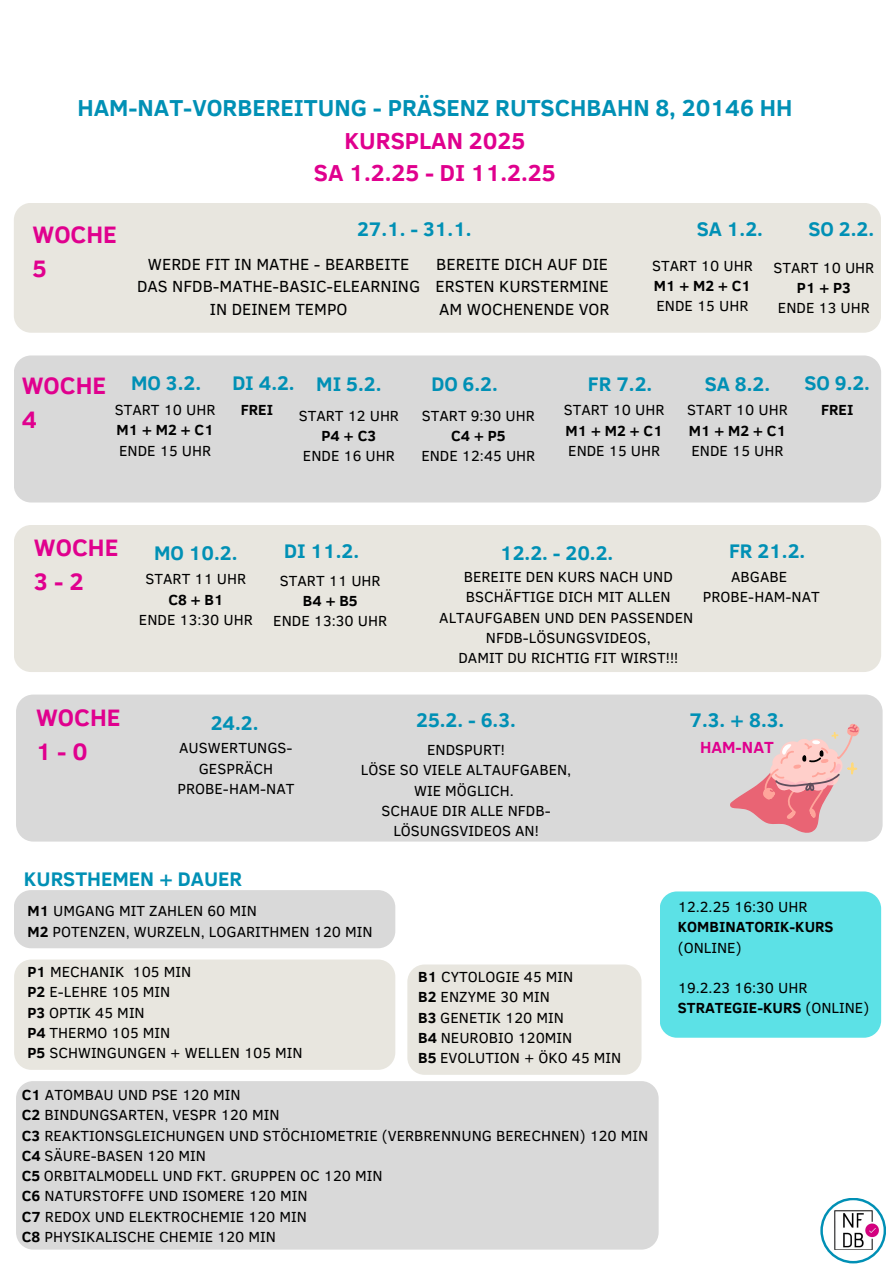
<style>
.page{position:relative;width:894px;height:1264px;background:#fff}
.page>*{position:absolute;margin:0;border:0;box-sizing:border-box;transform-origin:0 0}
.t1{font:700 24.45px/34px "Clear Sans";color:#e0008e}
.t2{font:700 23.7px/32.7px "Clear Sans";color:#0090b5;text-align:center}
.t3{font:700 20.25px "Clear Sans";color:#0090b5}
.t4{font:16.5px/22.5px "Clear Sans";color:#000;text-align:center}
.t5{font:700 16.5px "Clear Sans";color:#e0008e}
.t6{font:15px/20.2px "Clear Sans";color:#000;text-align:center}
.t7{font:700 15px "Clear Sans";color:#000}
.s1{color:#e0008e}
.s2{font-weight:700}
</style>
<div class="page">
<div style="left:14px;top:355px;width:866px;height:147px;background:#d9d9d9;border-radius:17px"></div>
<div style="left:14px;top:203px;width:866px;height:130px;background:#e8e6df;border-radius:17px"></div>
<div style="left:14px;top:525px;width:866px;height:147px;background:#e8e6df;border-radius:17px"></div>
<div style="left:16px;top:694px;width:866px;height:147px;background:#d9d9d9;border-radius:17px"></div>
<div style="left:16px;top:1081px;width:642px;height:168px;background:#d9d9d9;border-radius:17px"></div>
<svg style="left:820px;top:1197px;width:65px;height:66px"></svg>
<svg style="left:821px;top:1198px;width:63px;height:64px"></svg>
<img style="left:822px;top:1200px;width:61px;height:60px;border-radius:50%">
<svg style="left:730px;top:723px;width:129px;height:110px"></svg>
<div style="left:14px;top:890px;width:381px;height:58px;background:#d9d9d9;border-radius:17px"></div>
<div style="left:14px;top:959px;width:381px;height:110px;background:#e8e6df;border-radius:17px"></div>
<div style="left:407px;top:964px;width:234px;height:110px;background:#e8e6df;border-radius:17px"></div>
<div style="left:659px;top:891px;width:221px;height:146px;background:#5ce1e6;border-radius:17px"></div>
<h1 class="t2" style="left:77px;top:90px;width:716px">HAM-NAT-VORBEREITUNG - PRÄSENZ RUTSCHBAHN 8, 20146 HH<br><span class="s1">KURSPLAN 2025<br>SA 1.2.25 - DI 11.2.25</span></h1>
<p class="t1" style="left:32px;top:216px;width:86px">WOCHE<br>5</p>
<p class="t3" style="left:357px;top:214px;width:116px">27.1. - 31.1.</p>
<p class="t3" style="left:696px;top:214px;width:68px">SA 1.2.</p>
<h1 class="t3" style="left:808px;top:214px;width:67px">SO 2.2.</h1>
<h2 class="t6" style="left:652px;top:254px;width:102px">START 10 UHR</h2>
<h2 class="t7" style="left:653px;top:274px;width:99px">M1+M2+C1</h2>
<h2 class="t6" style="left:656px;top:295px;width:93px">ENDE 15 UHR</h2>
<p class="t4" style="left:137px;top:252px;width:285px">WERDE FIT IN MATHE - BEARBEITE<br>DAS NFDB-MATHE-BASIC-ELEARNING<br>IN DEINEM TEMPO</p>
<p class="t4" style="left:436px;top:252px;width:173px">BEREITE DICH AUF DIE</p>
<p class="t6" style="left:773px;top:257px;width:102px">START 10 UHR</p>
<p class="t7" style="left:796px;top:277px;width:55px">P1 + P3</p>
<p class="t6" style="left:777px;top:297px;width:93px">ENDE 13 UHR</p>
<h2 class="t4" style="left:435px;top:274px;width:175px">ERSTEN KURSTERMINE</h2>
<p class="t4" style="left:439px;top:297px;width:172px">AM WOCHENENDE VOR</p>
<h2 class="t1" style="left:22px;top:367px;width:86px">WOCHE<br>4</h2>
<p class="t3" style="left:131px;top:368px;width:71px">MO 3.2.</p>
<p class="t3" style="left:232px;top:368px;width:64px">DI 4.2.</p>
<p class="t3" style="left:316px;top:369px;width:67px">MI 5.2.</p>
<p class="t6" style="left:115px;top:399px;width:102px">START 10 UHR</p>
<p class="t7" style="left:117px;top:419px;width:99px">M1+M2+C1</p>
<h2 class="t6" style="left:119px;top:439px;width:93px">ENDE 15 UHR</h2>
<p class="t7" style="left:241px;top:399px;width:34px">FREI</p>
<p class="t6" style="left:299px;top:404px;width:102px">START 12 UHR</p>
<p class="t7" style="left:321px;top:425px;width:56px">P4 + C3</p>
<h2 class="t6" style="left:303px;top:445px;width:93px">ENDE 16 UHR</h2>
<p class="t3" style="left:431px;top:369px;width:68px">DO 6.2.</p>
<h2 class="t3" style="left:587px;top:369px;width:66px">FR 7.2.</h2>
<h2 class="t6" style="left:422px;top:404px;width:114px">START 9:30 UHR</h2>
<p class="t7" style="left:451px;top:425px;width:56px">C4 + P5</p>
<p class="t6" style="left:421px;top:445px;width:115px">ENDE 12:45 UHR</p>
<p class="t6" style="left:563px;top:399px;width:102px">START 10 UHR</p>
<p class="t7" style="left:565px;top:419px;width:99px">M1+M2+C1</p>
<p class="t6" style="left:568px;top:440px;width:93px">ENDE 15 UHR</p>
<h3 class="t3" style="left:704px;top:369px;width:67px">SA 8.2.</h3>
<p class="t3" style="left:804px;top:368px;width:67px">SO 9.2.</p>
<h2 class="t6" style="left:687px;top:399px;width:102px">START 10 UHR</h2>
<p class="t7" style="left:820px;top:399px;width:34px">FREI</p>
<h3 class="t7" style="left:688px;top:419px;width:99px">M1+M2+C1</h3>
<h1 class="t6" style="left:691px;top:440px;width:93px">ENDE 15 UHR</h1>
<h2 class="t1" style="left:34px;top:529px;width:86px">WOCHE<br>3-2</h2>
<p class="t3" style="left:154px;top:538px;width:85px">MO 10.2.</p>
<p class="t3" style="left:284px;top:536px;width:76px">DI 11.2.</p>
<p class="t3" style="left:500px;top:538px;width:115px">12.2. - 20.2.</p>
<p class="t6" style="left:439px;top:566px;width:255px">BEREITE DEN KURS NACH UND<br>BSCHÄFTIGE DICH MIT ALLEN<br>ALTAUFGABEN UND DEN PASSENDEN</p>
<h2 class="t6" style="left:485px;top:626px;width:166px">NFDB-LÖSUNGSVIDEOS,</h2>
<p class="t6" style="left:458px;top:647px;width:221px">DAMIT DU RICHTIG FIT WIRST!!!</p>
<h2 class="t6" style="left:145px;top:568px;width:102px">START 11 UHR</h2>
<p class="t7" style="left:168px;top:588px;width:57px">C8 + B1</p>
<p class="t6" style="left:139px;top:608px;width:115px">ENDE 13:30 UHR</p>
<p class="t6" style="left:280px;top:569px;width:102px">START 11 UHR</p>
<p class="t7" style="left:303px;top:589px;width:56px">B4 + B5</p>
<h2 class="t6" style="left:273px;top:610px;width:115px">ENDE 13:30 UHR</h2>
<p class="t3" style="left:728px;top:536px;width:78px">FR 21.2.</p>
<h2 class="t6" style="left:731px;top:566px;width:58px">ABGABE</h2>
<h3 class="t6" style="left:702px;top:586px;width:118px">PROBE-HAM-NAT</h3>
<p class="t1" style="left:36px;top:699px;width:86px">WOCHE<br>1-0</p>
<p class="t3" style="left:211px;top:707px;width:49px">24.2.</p>
<h1 class="t3" style="left:416px;top:704px;width:101px">25.2. - 6.3.</h1>
<h2 class="t3" style="left:689px;top:704px;width:96px">7.3. + 8.3.</h2>
<p class="t6" style="left:177px;top:737px;width:118px">AUSWERTUNGS-<br>GESPRÄCH<br>PROBE-HAM-NAT</p>
<p class="t6" style="left:427px;top:739px;width:79px">ENDSPURT!</p>
<h2 class="t5" style="left:700px;top:735px;width:75px">HAM-NAT</h2>
<p class="t6" style="left:361px;top:759px;width:212px">LÖSE SO VIELE ALTAUFGABEN,<br>WIE MÖGLICH.</p>
<p class="t6" style="left:381px;top:799px;width:171px">SCHAUE DIR ALLE NFDB-<br>LÖSUNGSVIDEOS AN!</p>
<p class="t3" style="left:24px;top:863px;width:220px">KURSTHEMEN + DAUER</p>
<h2 class="t6" style="left:27px;top:900px;width:231px"><span class="s2">M1</span> UMGANG MIT ZAHLEN 60 MIN</h2>
<p class="t6" style="left:27px;top:920px;width:346px"><span class="s2">M2</span> POTENZEN, WURZELN, LOGARITHMEN 120 MIN</p>
<p class="t6" style="left:27px;top:960px;width:165px"><span class="s2">P1</span> MECHANIK 105 MIN</p>
<p class="t6" style="left:27px;top:981px;width:144px"><span class="s2">P2</span> E-LEHRE 105 MIN</p>
<p class="t6" style="left:27px;top:1001px;width:119px"><span class="s2">P3</span> OPTIK 45 MIN</p>
<p class="t6" style="left:27px;top:1021px;width:144px"><span class="s2">P4</span> THERMO 105 MIN</p>
<p class="t6" style="left:27px;top:1041px;width:277px"><span class="s2">P5</span> SCHWINGUNGEN + WELLEN 105 MIN</p>
<p class="t6" style="left:418px;top:966px;width:156px"><span class="s2">B1</span> CYTOLOGIE 45 MIN</p>
<p class="t6" style="left:418px;top:986px;width:133px"><span class="s2">B2</span> ENZYME 30 MIN</p>
<p class="t6" style="left:418px;top:1006px;width:147px"><span class="s2">B3</span> GENETIK 120 MIN</p>
<p class="t6" style="left:418px;top:1026px;width:156px"><span class="s2">B4</span> NEUROBIO 120MIN</p>
<p class="t6" style="left:418px;top:1047px;width:204px"><span class="s2">B5</span> EVOLUTION + ÖKO 45 MIN</p>
<p class="t6" style="left:22px;top:1083px;width:220px"><span class="s2">C1</span> ATOMBAU UND PSE 120 MIN</p>
<p class="t6" style="left:22px;top:1104px;width:259px"><span class="s2">C2</span> BINDUNGSARTEN, VESPR 120 MIN</p>
<p class="t6" style="left:22px;top:1124px;width:628px"><span class="s2">C3</span> REAKTIONSGLEICHUNGEN UND STÖCHIOMETRIE (VERBRENNUNG BERECHNEN) 120 MIN</p>
<p class="t6" style="left:22px;top:1144px;width:186px"><span class="s2">C4</span> SÄURE-BASEN 120 MIN</p>
<p class="t6" style="left:22px;top:1164px;width:362px"><span class="s2">C5</span> ORBITALMODELL UND FKT. GRUPPEN OC 120 MIN</p>
<p class="t6" style="left:22px;top:1185px;width:287px"><span class="s2">C6</span> NATURSTOFFE UND ISOMERE 120 MIN</p>
<p class="t6" style="left:22px;top:1205px;width:287px"><span class="s2">C7</span> REDOX UND ELEKTROCHEMIE 120 MIN</p>
<p class="t6" style="left:22px;top:1225px;width:255px"><span class="s2">C8</span> PHYSIKALISCHE CHEMIE 120 MIN</p>
<p class="t6" style="left:677px;top:896px;width:157px;text-align:left">12.2.25 16:30 UHR<br><span class="s2">KOMBINATORIK-KURS </span>(ONLINE)</p>
<p class="t6" style="left:677px;top:977px;width:193px;text-align:left">19.2.23 16:30 UHR<br><span class="s2">STRATEGIE-KURS</span> (ONLINE)</p>
</div>
